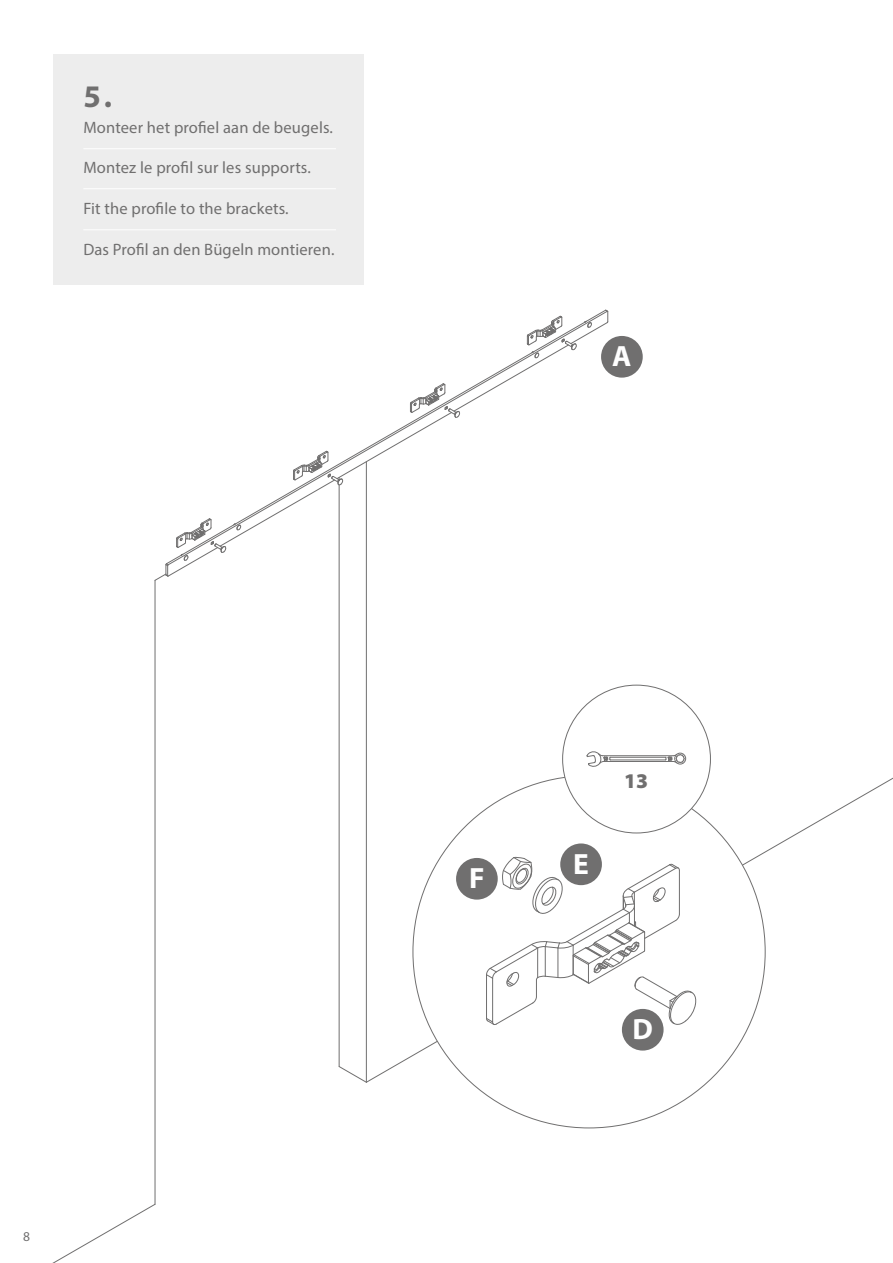
<style>
.page{position:relative;width:893px;height:1263px;background:#fff}
.page>*{position:absolute;margin:0;border:0;box-sizing:border-box;transform-origin:0 0}
.t1{font:700 31.5px "Myriad Pro";color:#706f6f}
.t2{font:700 29.4px "Myriad Pro";color:#fff}
.t3{font:900 21px "Myriad Pro";color:#706f6f}
.t4{font:16.5px "Myriad Pro";letter-spacing:.01em;color:#706f6f}
.t5{font:13.5px "Myriad Pro";color:#706f6f}
</style>
<div class="page">
<svg style="left:365px;top:777px;width:528px;height:306px"></svg>
<svg style="left:338px;top:1065px;width:29px;height:18px"></svg>
<svg style="left:52px;top:1203px;width:104px;height:60px"></svg>
<hr style="left:155px;top:580px;width:1px;height:624px;background:#706f6f">
<hr style="left:366px;top:462px;width:1px;height:620px;background:#706f6f">
<hr style="left:339px;top:485px;width:1px;height:581px;background:#706f6f">
<svg style="left:154px;top:309px;width:455px;height:272px"></svg>
<div style="left:413px;top:776px;width:352px;height:352px;background:#fff;border-radius:50%"></div>
<svg style="left:485px;top:856px;width:212px;height:169px"></svg>
<div style="left:563px;top:685px;width:147px;height:148px;background:#fff;border-radius:50%"></div>
<hr style="left:610px;top:757px;width:55px;height:1px;background:#706f6f">
<hr style="left:610px;top:759px;width:55px;height:1px;background:#706f6f">
<hr style="left:604px;top:761px;width:69px;height:1px;background:#706f6f">
<hr style="left:603px;top:755px;width:70px;height:1px;background:#706f6f">
<svg style="left:586px;top:751px;width:25px;height:16px"></svg>
<div style="left:674px;top:753px;width:12px;height:11px;border:1px solid #706f6f;border-radius:50%"></div>
<svg style="left:665px;top:753px;width:20px;height:11px"></svg>
<div style="left:54px;top:54px;width:310px;height:231px;background:#ededed"></div>
<hr style="left:83px;top:148px;width:253px;height:1px;background:#fff">
<hr style="left:83px;top:188px;width:253px;height:1px;background:#fff">
<hr style="left:83px;top:229px;width:253px;height:1px;background:#fff">
<div style="left:622px;top:1009px;width:42px;height:41px;background:#706f6f;border-radius:50%"></div>
<div style="left:456px;top:858px;width:42px;height:42px;background:#706f6f;border-radius:50%"></div>
<div style="left:560px;top:843px;width:42px;height:42px;background:#706f6f;border-radius:50%"></div>
<div style="left:601px;top:336px;width:42px;height:42px;background:#706f6f;border-radius:50%"></div>
<h1 class="t1" style="left:83px;top:76px;width:30px">5.</h1>
<p class="t4" style="left:83px;top:117px;width:251px">Monteer het profiel aan de beugels.</p>
<p class="t4" style="left:83px;top:158px;width:229px">Montez le profil sur les supports.</p>
<p class="t4" style="left:83px;top:198px;width:207px">Fit the profile to the brackets.</p>
<p class="t4" style="left:83px;top:239px;width:253px">Das Profil an den Bügeln montieren.</p>
<h2 class="t2" style="left:612px;top:337px;width:21px">A</h2>
<p class="t5" style="left:23px;top:1228px;width:8px">8</p>
<h2 class="t2" style="left:469px;top:859px;width:17px">F</h2>
<h2 class="t2" style="left:573px;top:845px;width:17px">E</h2>
<p class="t3" style="left:624px;top:766px;width:26px">13</p>
<h2 class="t2" style="left:632px;top:1010px;width:22px">D</h2>
</div>
